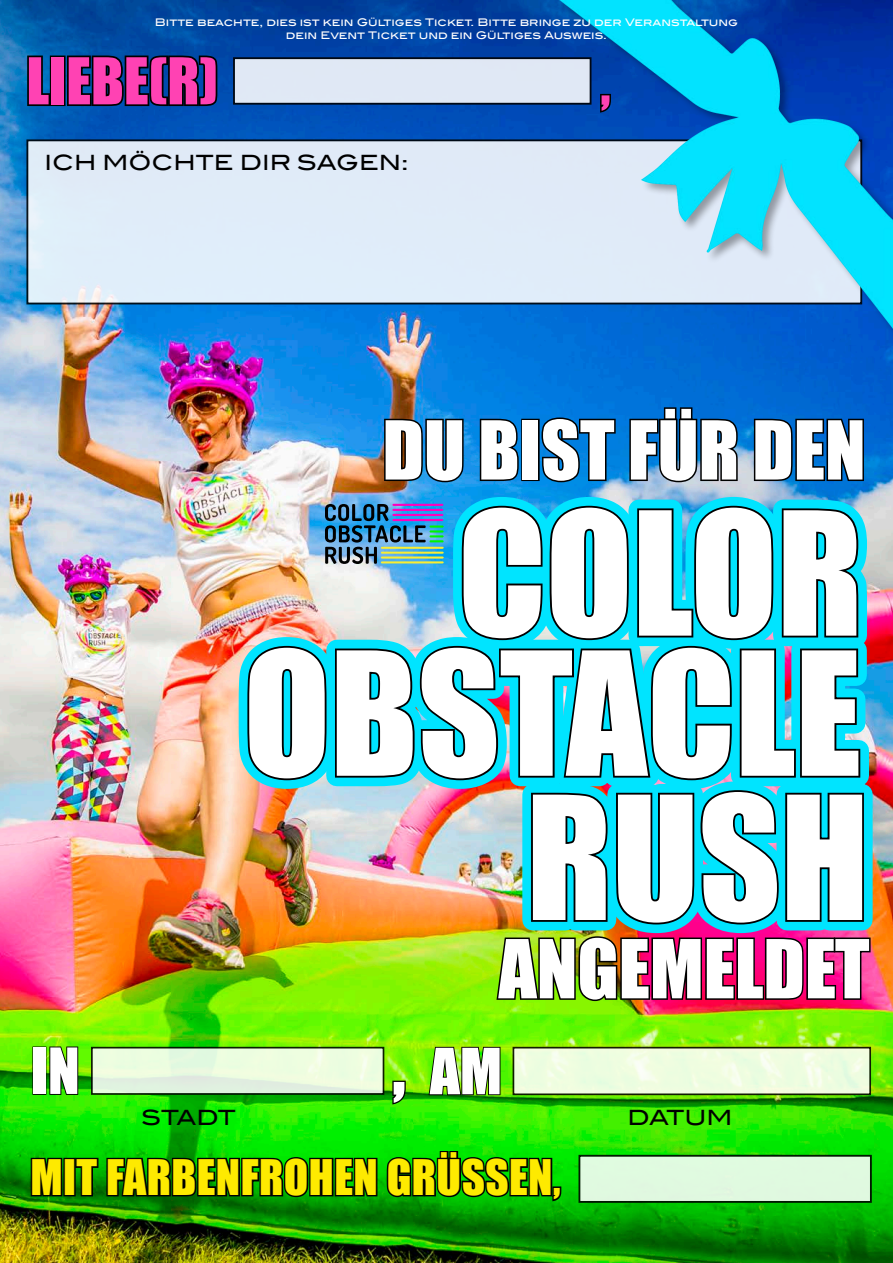
<style>
.page{position:relative;width:893px;height:1263px;background:#fff}
.page>*{position:absolute;margin:0;border:0;box-sizing:border-box;transform-origin:0 0}
.t1{font:158.55px "Impact";color:#fff}
.t2{font:81.75px "Impact";color:#fff}
.t3{font:75px "Impact";color:#fff}
.t4{font:60px "Impact";color:#ff42b3}
.t5{font:59.55px "Impact";color:#ff42b3}
.t6{font:58.8px "Impact";color:#fff}
.t7{font:45px "Impact";letter-spacing:.01em;color:#feea00}
.t8{font:500 21px "ITC Blair";color:#000}
.t9{font:500 10.5px "ITC Blair";color:#fff}
</style>
<div class="page">
<img style="left:0;top:0;width:893px;height:1263px">
<div style="left:27px;top:140px;width:834px;height:163px;background:#e0edf9"></div>
<svg style="left:25px;top:54px;width:27px;height:54px"></svg>
<div style="left:50px;top:56px;width:16px;height:50px;border:3px solid #000"></div>
<svg style="left:65px;top:53px;width:155px;height:55px;background:#002f67"></svg>
<svg style="left:29px;top:1126px;width:35px;height:72px;background:#018c00"></svg>
<div style="left:63px;top:1158px;width:13px;height:38px;border:3px solid #000"></div>
<svg style="left:74px;top:1139px;width:305px;height:60px;background:#008700"></svg>
<svg style="left:385px;top:1149px;width:178px;height:54px;background:#080"></svg>
<div style="left:32px;top:1046px;width:14px;height:49px;border:2px solid #000"></div>
<svg style="left:48px;top:1045px;width:31px;height:51px;background:#389f00"></svg>
<div style="left:92px;top:1048px;width:291px;height:46px;background:linear-gradient(to bottom,#efffe0,#e4f2e0)"></div>
<div style="left:91px;top:1047px;width:293px;height:48px;border:2px solid #000"></div>
<svg style="left:516px;top:1050px;width:352px;height:42px;background:#effce1"></svg>
<div style="left:513px;top:1047px;width:358px;height:48px;border:2px solid #000"></div>
<div style="left:579px;top:1156px;width:292px;height:46px;background:#e0fae0"></div>
<div style="left:578px;top:1155px;width:294px;height:48px;border:2px solid #000"></div>
<div style="left:234px;top:58px;width:357px;height:46px;background:#e0e8f5"></div>
<div style="left:233px;top:57px;width:358px;height:48px;border:2px solid #000"></div>
<img style="left:299px;top:0;width:594px;height:358px">
<svg style="left:391px;top:1079px;width:16px;height:27px"></svg>
<svg style="left:599px;top:92px;width:14px;height:22px"></svg>
<svg style="left:428px;top:1035px;width:73px;height:61px;background:#5dc003"></svg>
<img style="left:223px;top:406px;width:662px;height:597px">
<p class="t9" style="left:155px;top:16px;width:585px">Bitte beachte, dies ist kein Gültiges Ticket. Bitte bringe zu der Veranstaltung</p>
<p class="t9" style="left:286px;top:29px;width:323px">dein Event Ticket und ein Gültiges Ausweis.</p>
<p class="t5" style="left:26px;top:35px;width:193px">LIEBE(R)</p>
<p class="t8" style="left:44px;top:150px;width:366px">ICH MÖCHTE DIR SAGEN:</p>
<p class="t4" style="left:600px;top:35px;width:12px">,</p>
<p class="t3" style="left:382px;top:392px;width:485px">DU BIST FÜR DEN</p>
<p class="t1" style="left:458px;top:450px;width:406px">COLOR</p>
<p class="t1" style="left:244px;top:590px;width:619px">OBSTACLE</p>
<p class="t1" style="left:526px;top:735px;width:344px">RUSH</p>
<p class="t6" style="left:31px;top:1025px;width:50px">IN</p>
<p class="t2" style="left:392px;top:999px;width:15px">,</p>
<p class="t3" style="left:499px;top:911px;width:372px">ANGEMELDET</p>
<p class="t6" style="left:430px;top:1025px;width:74px">AM</p>
<p class="t8" style="left:141px;top:1105px;width:96px">STADT</p>
<p class="t8" style="left:627px;top:1105px;width:107px">DATUM</p>
<p class="t7" style="left:30px;top:1142px;width:532px">MIT FARBENFROHEN GRÜSSEN,</p>
</div>
